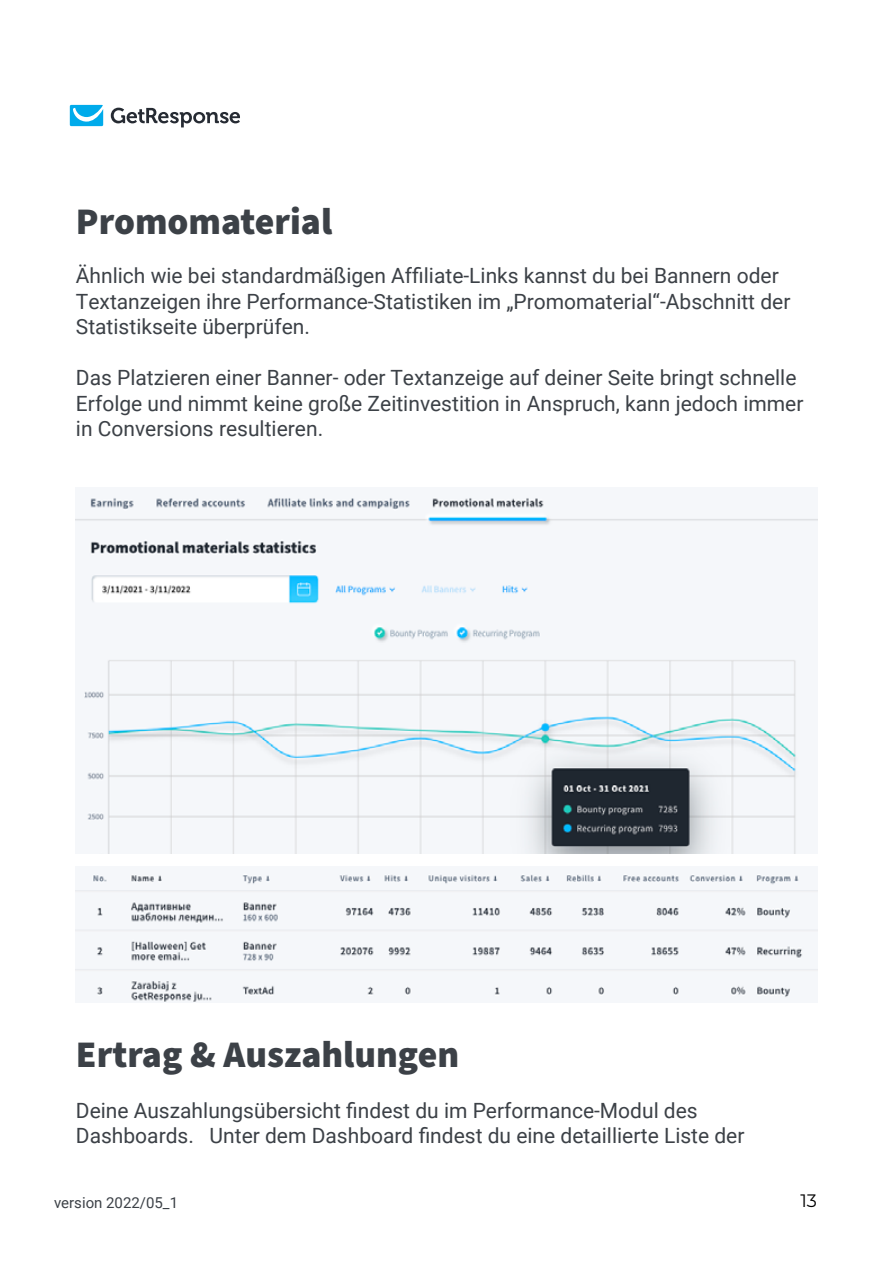
<style>
.page{position:relative;width:893px;height:1263px;background:#fff}
.page>*{position:absolute;margin:0;border:0;box-sizing:border-box;transform-origin:0 0}
.t1{font:900 37.5px "Source Sans Pro";color:#3c4147}
.t2{font:21px/25.5px "Roboto";color:#3c4147}
.t3{font:18px "Montserrat";color:#000}
.t4{font:15px "Roboto";color:#3c4147}
</style>
<div class="page">
<svg style="left:111px;top:108px;width:129px;height:19px"></svg>
<svg style="left:70px;top:105px;width:34px;height:21px"></svg>
<img style="left:76px;top:497px;width:741px;height:356px">
<img style="left:76px;top:874px;width:741px;height:128px">
<h1 class="t1" style="left:76px;top:195px;width:258px">Promomaterial</h1>
<p class="t2" style="left:76px;top:262px;width:716px">Ähnlich wie bei standardmäßigen Affiliate-Links kannst du bei Bannern oder<br>Textanzeigen ihre Performance-Statistiken im „Promomaterial“-Abschnitt der<br>Statistikseite überprüfen.</p>
<p class="t2" style="left:76px;top:364px;width:729px">Das Platzieren einer Banner- oder Textanzeige auf deiner Seite bringt schnelle<br>Erfolge und nimmt keine große Zeitinvestition in Anspruch, kann jedoch immer in Conversions resultieren.</p>
<h1 class="t1" style="left:76px;top:1028px;width:385px">Ertrag &amp; Auszahlungen</h1>
<p class="t2" style="left:76px;top:1096px;width:670px">Deine Auszahlungsübersicht findest du im Performance-Modul des<br>Dashboards. Unter dem Dashboard findest du eine detaillierte Liste der</p>
<p class="t4" style="left:54px;top:1192px;width:126px">version 2022/05_1</p>
<p class="t3" style="left:800px;top:1188px;width:18px">13</p>
</div>
